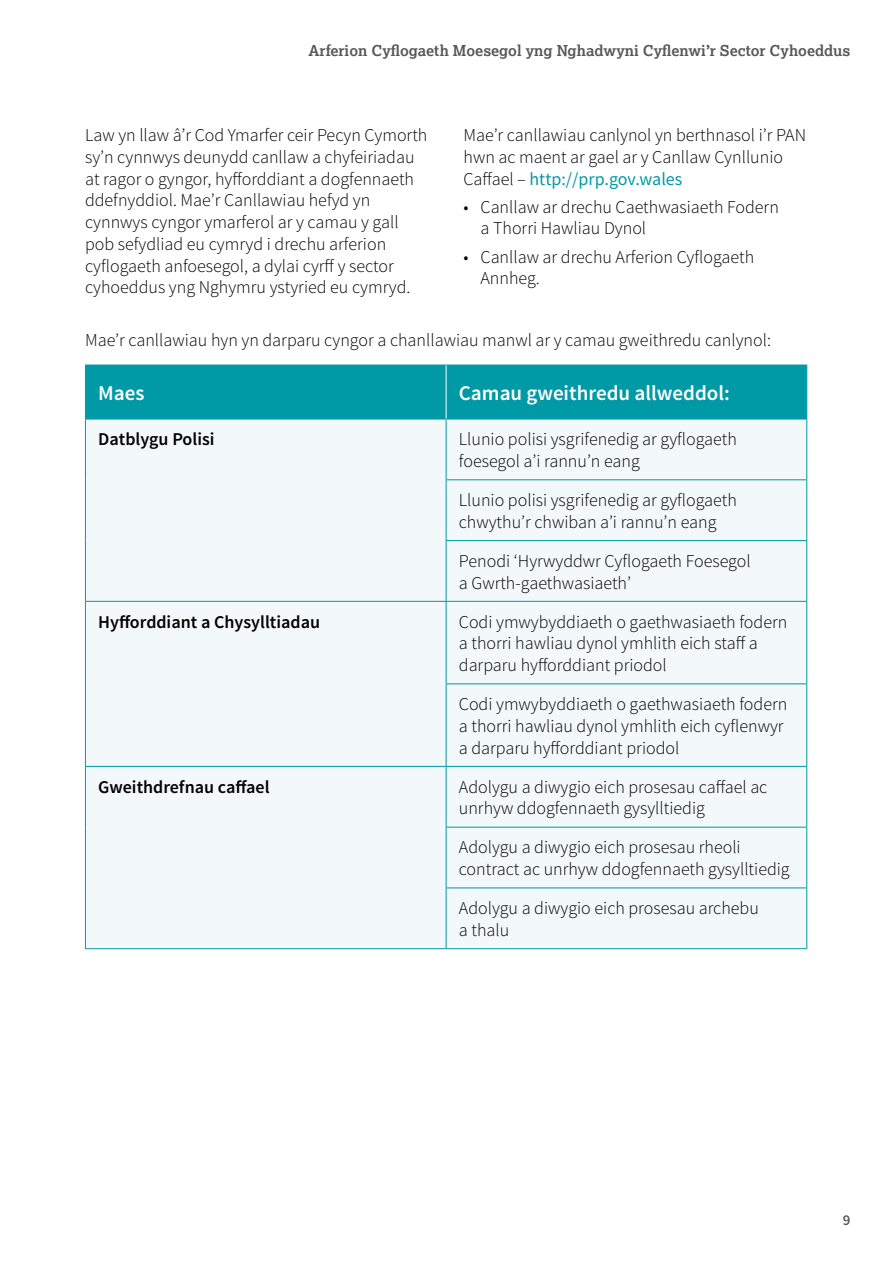
<style>
.page{position:relative;width:893px;height:1263px;background:#fff}
.page>*{position:absolute;margin:0;border:0;box-sizing:border-box;transform-origin:0 0}
.t1{font:600 21px "Source Sans Pro";color:#fff}
.Body_text{font:300 18px/21.8px "Source Sans Pro";color:#000}
.Body_text-2{font:600 18px "Source Sans Pro";color:#000}
.t2{font:700 15px "Lexia";color:#585857}
.t3{font:600 15px "Source Sans Pro";color:#585857}
.s1{font-weight:400;color:#0099a6}
</style>
<div class="page">
<div style="left:86px;top:366px;width:720px;height:53px;background:#0099a6"></div>
<div style="left:86px;top:420px;width:720px;height:528px;background:#f3f8fa"></div>
<hr style="left:85px;top:365px;width:361px;height:1px;background:#0099a6">
<hr style="left:85px;top:365px;width:1px;height:54px;background:#0099a6">
<hr style="left:446px;top:365px;width:361px;height:1px;background:#0099a6">
<hr style="left:806px;top:365px;width:1px;height:54px;background:#0099a6">
<hr style="left:85px;top:419px;width:361px;height:1px;background:#0099a6">
<hr style="left:446px;top:419px;width:361px;height:1px;background:#0099a6">
<hr style="left:446px;top:365px;width:1px;height:54px;background:#fff">
<hr style="left:85px;top:419px;width:1px;height:61px;background:#0099a6">
<hr style="left:85px;top:480px;width:1px;height:61px;background:#0099a6">
<hr style="left:85px;top:541px;width:1px;height:60px;background:#0099a6">
<hr style="left:446px;top:419px;width:1px;height:60px;background:#0099a6">
<hr style="left:806px;top:419px;width:1px;height:60px;background:#0099a6">
<hr style="left:446px;top:479px;width:361px;height:1px;background:#0099a6">
<hr style="left:446px;top:480px;width:1px;height:60px;background:#0099a6">
<hr style="left:806px;top:480px;width:1px;height:60px;background:#0099a6">
<hr style="left:446px;top:540px;width:361px;height:1px;background:#0099a6">
<hr style="left:446px;top:541px;width:1px;height:60px;background:#0099a6">
<hr style="left:806px;top:541px;width:1px;height:60px;background:#0099a6">
<hr style="left:85px;top:601px;width:361px;height:1px;background:#0099a6">
<hr style="left:85px;top:602px;width:1px;height:82px;background:#0099a6">
<hr style="left:85px;top:684px;width:1px;height:82px;background:#0099a6">
<hr style="left:446px;top:601px;width:361px;height:1px;background:#0099a6">
<hr style="left:446px;top:602px;width:1px;height:81px;background:#0099a6">
<hr style="left:806px;top:602px;width:1px;height:81px;background:#0099a6">
<hr style="left:446px;top:683px;width:361px;height:1px;background:#0099a6">
<hr style="left:446px;top:684px;width:1px;height:82px;background:#0099a6">
<hr style="left:806px;top:684px;width:1px;height:82px;background:#0099a6">
<hr style="left:85px;top:766px;width:361px;height:1px;background:#0099a6">
<hr style="left:85px;top:767px;width:1px;height:60px;background:#0099a6">
<hr style="left:85px;top:827px;width:1px;height:61px;background:#0099a6">
<hr style="left:85px;top:888px;width:1px;height:60px;background:#0099a6">
<hr style="left:446px;top:766px;width:361px;height:1px;background:#0099a6">
<hr style="left:446px;top:767px;width:1px;height:60px;background:#0099a6">
<hr style="left:806px;top:767px;width:1px;height:60px;background:#0099a6">
<hr style="left:446px;top:827px;width:361px;height:1px;background:#0099a6">
<hr style="left:446px;top:827px;width:1px;height:60px;background:#0099a6">
<hr style="left:806px;top:827px;width:1px;height:60px;background:#0099a6">
<hr style="left:446px;top:887px;width:361px;height:1px;background:#0099a6">
<hr style="left:446px;top:888px;width:1px;height:60px;background:#0099a6">
<hr style="left:806px;top:888px;width:1px;height:60px;background:#0099a6">
<hr style="left:85px;top:948px;width:361px;height:1px;background:#0099a6">
<hr style="left:446px;top:948px;width:361px;height:1px;background:#0099a6">
<p class="t2" style="left:309px;top:41px;width:543px">Arferion Cyflogaeth Moesegol yng Nghadwyni Cyflenwi’r Sector Cyhoeddus</p>
<p class="Body_text" style="left:85px;top:124px;width:344px">Law yn llaw â’r Cod Ymarfer ceir Pecyn Cymorth sy’n cynnwys deunydd canllaw a chyfeiriadau at ragor o gyngor, hyfforddiant a dogfennaeth ddefnyddiol. Mae’r Canllawiau hefyd yn cynnwys cyngor ymarferol ar y camau y gall pob sefydliad eu cymryd i drechu arferion cyflogaeth anfoesegol, a dylai cyrff y sector cyhoeddus yng Nghymru ystyried eu cymryd.</p>
<p class="Body_text" style="left:463px;top:124px;width:344px">Mae’r canllawiau canlynol yn berthnasol i’r PAN hwn ac maent ar gael ar y Canllaw Cynllunio<br>Caffael – <span class="s1">http://prp.gov.wales</span></p>
<p class="Body_text" style="left:480px;top:196px;width:300px;text-indent:-17px">• Canllaw ar drechu Caethwasiaeth Fodern a Thorri Hawliau Dynol</p>
<p class="Body_text" style="left:480px;top:246px;width:275px;text-indent:-17px">• Canllaw ar drechu Arferion Cyflogaeth<br>Annheg.</p>
<p class="Body_text" style="left:85px;top:329px;width:687px">Mae’r canllawiau hyn yn darparu cyngor a chanllawiau manwl ar y camau gweithredu canlynol:</p>
<p class="t1" style="left:98px;top:380px;width:48px">Maes</p>
<p class="t1" style="left:459px;top:380px;width:272px">Camau gweithredu allweddol:</p>
<p class="Body_text-2" style="left:98px;top:428px;width:118px">Datblygu Polisi</p>
<p class="Body_text" style="left:459px;top:428px;width:280px">Llunio polisi ysgrifenedig ar gyflogaeth foesegol a’i rannu’n eang</p>
<p class="Body_text" style="left:459px;top:489px;width:280px">Llunio polisi ysgrifenedig ar gyflogaeth chwythu’r chwiban a’i rannu’n eang</p>
<p class="Body_text" style="left:459px;top:550px;width:293px">Penodi ‘Hyrwyddwr Cyflogaeth Foesegol a Gwrth-gaethwasiaeth’</p>
<p class="Body_text-2" style="left:98px;top:610px;width:223px">Hyfforddiant a Chysylltiadau</p>
<p class="Body_text" style="left:459px;top:611px;width:330px">Codi ymwybyddiaeth o gaethwasiaeth fodern a thorri hawliau dynol ymhlith eich staff a darparu hyfforddiant priodol</p>
<p class="Body_text" style="left:459px;top:693px;width:330px">Codi ymwybyddiaeth o gaethwasiaeth fodern a thorri hawliau dynol ymhlith eich cyflenwyr a darparu hyfforddiant priodol</p>
<p class="Body_text-2" style="left:98px;top:775px;width:173px">Gweithdrefnau caffael</p>
<p class="Body_text" style="left:459px;top:776px;width:310px">Adolygu a diwygio eich prosesau caffael ac unrhyw ddogfennaeth gysylltiedig</p>
<p class="Body_text" style="left:459px;top:837px;width:332px">Adolygu a diwygio eich prosesau rheoli contract ac unrhyw ddogfennaeth gysylltiedig</p>
<p class="Body_text" style="left:459px;top:897px;width:302px">Adolygu a diwygio eich prosesau archebu a thalu</p>
<p class="t3" style="left:843px;top:1211px;width:9px">9</p>
</div>
